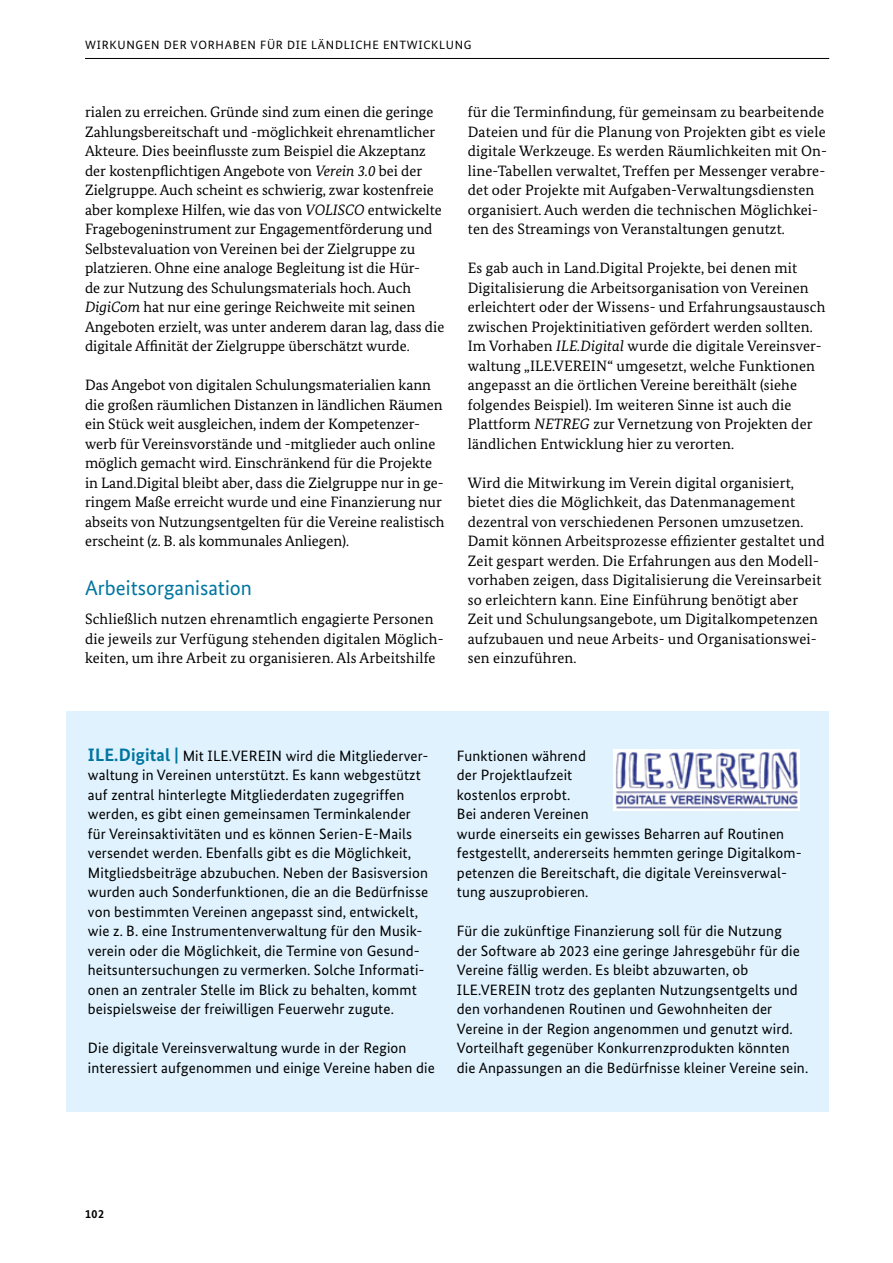
<style>
.page{position:relative;width:893px;height:1263px;background:#fff}
.page>*{position:absolute;margin:0;border:0;box-sizing:border-box;transform-origin:0 0}
.spez-ü2{font:21px "Bundes Sans";color:#0075a0}
.Fließtext{font:15px/19.5px "Bundes Serif";letter-spacing:.005em;color:#000}
.Infokasten_Fließtext{font:15px/19.5px "Bundes Sans";letter-spacing:.01em;color:#000}
.t1{font:12px "Bundes Sans";letter-spacing:.06em;color:#000}
.t2{font:700 12px "Bundes Sans";color:#000}
.s1{font-style:italic}
.s2{font-weight:700;font-size:18px;color:#0075a0}
</style>
<div class="page">
<hr style="left:85px;top:58px;width:744px;height:1px;background:#000">
<div style="left:67px;top:711px;width:762px;height:401px;background:#dff2fd"></div>
<img style="left:614px;top:749px;width:185px;height:62px">
<p class="t1" style="left:85px;top:37px;width:388px">WIRKUNGEN DER VORHABEN FÜR DIE LÄNDLICHE ENTWICKLUNG</p>
<p class="Fließtext" style="left:85px;top:102px;width:361px">rialen zu erreichen. Gründe sind zum einen die geringe Zahlungsbereitschaft und -möglichkeit ehrenamtlicher Akteure. Dies beeinflusste zum Beispiel die Akzeptanz der kostenpflichtigen Angebote von <span class="s1">Verein 3.0</span> bei der Zielgruppe. Auch scheint es schwierig, zwar kostenfreie aber komplexe Hilfen, wie das von <span class="s1">VOLISCO</span> entwickelte Fragebogeninstrument zur Engagementförderung und Selbstevaluation von Vereinen bei der Zielgruppe zu platzieren. Ohne eine analoge Begleitung ist die Hür-<br>de zur Nutzung des Schulungsmaterials hoch. Auch <span class="s1">DigiCom</span> hat nur eine geringe Reichweite mit seinen Angeboten erzielt, was unter anderem daran lag, dass die digitale Affinität der Zielgruppe überschätzt wurde.</p>
<p class="Fließtext" style="left:85px;top:375px;width:361px">Das Angebot von digitalen Schulungsmaterialien kann die großen räumlichen Distanzen in ländlichen Räumen ein Stück weit ausgleichen, indem der Kompetenzer&shy;werb für Vereinsvorstände und -mitglieder auch online möglich gemacht wird. Einschränkend für die Projekte in Land.Digital bleibt aber, dass die Zielgruppe nur in ge&shy;ringem Maße erreicht wurde und eine Finanzierung nur abseits von Nutzungsentgelten für die Vereine realistisch erscheint (z. B. als kommunales Anliegen).</p>
<p class="spez-ü2" style="left:85px;top:575px;width:168px">Arbeitsorganisation</p>
<p class="Fließtext" style="left:85px;top:609px;width:360px">Schließlich nutzen ehrenamtlich engagierte Personen die jeweils zur Verfügung stehenden digitalen Möglich&shy;keiten, um ihre Arbeit zu organisieren. Als Arbeitshilfe</p>
<p class="Fließtext" style="left:468px;top:102px;width:361px">für die Terminfindung, für gemeinsam zu bearbeitende Dateien und für die Planung von Projekten gibt es viele digitale Werkzeuge. Es werden Räumlichkeiten mit On&shy;line-Tabellen verwaltet, Treffen per Messenger verabre&shy;det oder Projekte mit Aufgaben-Verwaltungsdiensten organisiert. Auch werden die technischen Möglichkei&shy;ten des Streamings von Veranstaltungen genutzt.</p>
<p class="Fließtext" style="left:468px;top:258px;width:359px">Es gab auch in Land.Digital Projekte, bei denen mit Digitalisierung die Arbeitsorganisation von Vereinen erleichtert oder der Wissens- und Erfahrungsaustausch zwischen Projektinitiativen gefördert werden sollten.<br>Im Vorhaben <span class="s1">ILE.Digital</span> wurde die digitale Vereinsver&shy;waltung „ILE.VEREIN“ umgesetzt, welche Funktionen angepasst an die örtlichen Vereine bereithält (siehe folgendes Beispiel). Im weiteren Sinne ist auch die Plattform <span class="s1">NETREG</span> zur Vernetzung von Projekten der ländlichen Entwicklung hier zu verorten.</p>
<p class="Fließtext" style="left:468px;top:472px;width:358px">Wird die Mitwirkung im Verein digital organisiert, bietet dies die Möglichkeit, das Datenmanagement dezentral von verschiedenen Personen umzusetzen.<br>Damit können Arbeitsprozesse effizienter gestaltet und Zeit gespart werden. Die Erfahrungen aus den Modell&shy;vorhaben zeigen, dass Digitalisierung die Vereinsarbeit so erleichtern kann. Eine Einführung benötigt aber Zeit und Schulungsangebote, um Digitalkompetenzen aufzubauen und neue Arbeits- und Organisationswei&shy;sen einzuführen.</p>
<p class="Infokasten_Fließtext" style="left:88px;top:745px;width:342px"><span class="s2">ILE.Digital |</span> Mit ILE.VEREIN wird die Mitgliederver&shy;waltung in Vereinen unterstützt. Es kann webgestützt auf zentral hinterlegte Mitgliederdaten zugegriffen werden, es gibt einen gemeinsamen Terminkalender für Vereinsaktivitäten und es können Serien-E-Mails versendet werden. Ebenfalls gibt es die Möglichkeit, Mitgliedsbeiträge abzubuchen. Neben der Basisversion wurden auch Sonderfunktionen, die an die Bedürfnisse von bestimmten Vereinen angepasst sind, entwickelt, wie z. B. eine Instrumentenverwaltung für den Musik&shy;verein oder die Möglichkeit, die Termine von Gesund&shy;heitsuntersuchungen zu vermerken. Solche Informati&shy;onen an zentraler Stelle im Blick zu behalten, kommt beispielsweise der freiwilligen Feuerwehr zugute.</p>
<p class="Infokasten_Fließtext" style="left:88px;top:1038px;width:348px">Die digitale Vereinsverwaltung wurde in der Region interessiert aufgenommen und einige Vereine haben die</p>
<p class="Infokasten_Fließtext" style="left:457px;top:745px;width:346px">Funktionen während<br>der Projektlaufzeit<br>kostenlos erprobt.<br>Bei anderen Vereinen<br>wurde einerseits ein gewisses Beharren auf Routinen festgestellt, andererseits hemmten geringe Digitalkom&shy;petenzen die Bereitschaft, die digitale Vereinsverwal&shy;tung auszuprobieren.</p>
<p class="Infokasten_Fließtext" style="left:457px;top:921px;width:353px">Für die zukünftige Finanzierung soll für die Nutzung<br>der Software ab 2023 eine geringe Jahresgebühr für die Vereine fällig werden. Es bleibt abzuwarten, ob ILE.VEREIN trotz des geplanten Nutzungsentgelts und den vorhandenen Routinen und Gewohnheiten der Vereine in der Region angenommen und genutzt wird.<br>Vorteilhaft gegenüber Konkurrenzprodukten könnten die Anpassungen an die Bedürfnisse kleiner Vereine sein.</p>
<p class="t2" style="left:85px;top:1207px;width:21px">102</p>
</div>
